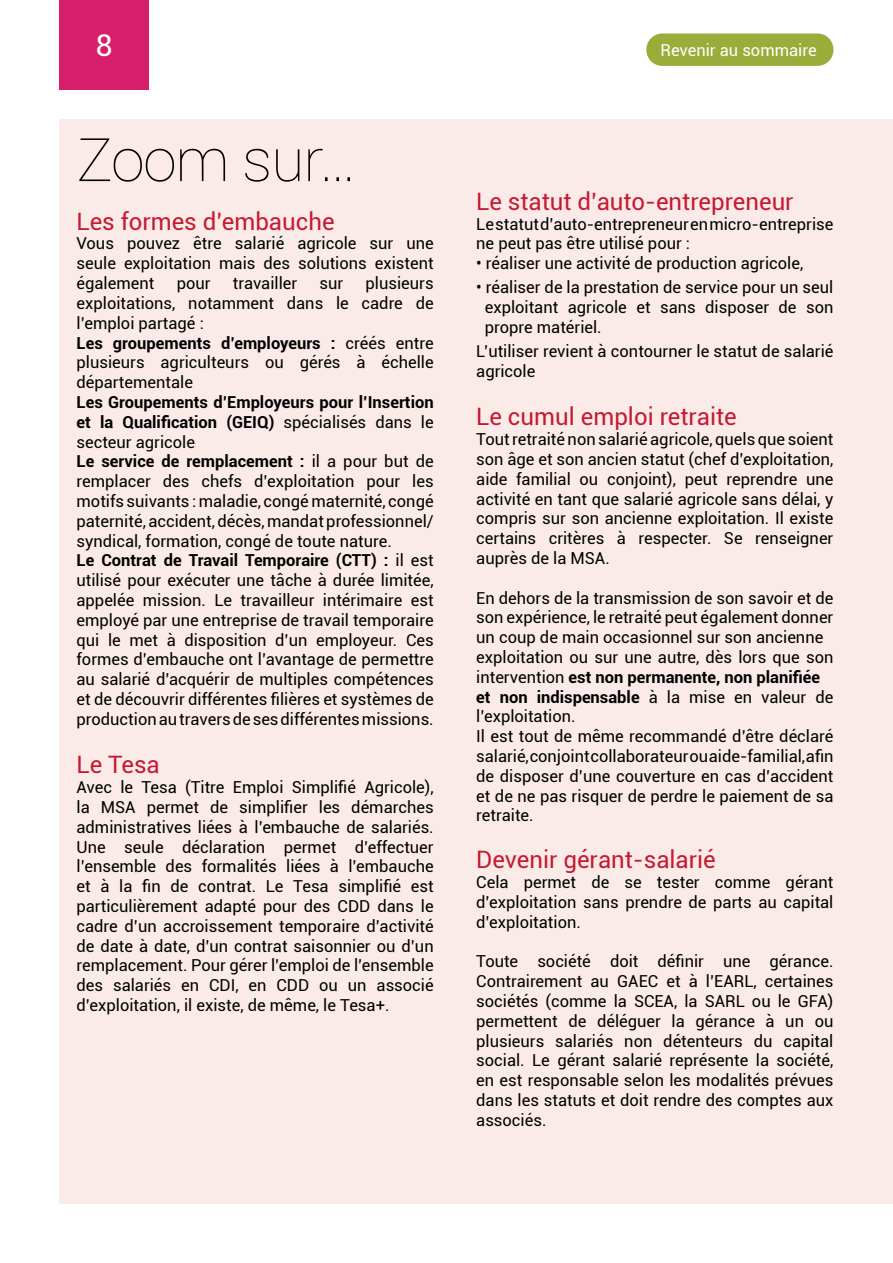
<style>
.page{position:relative;width:893px;height:1263px;background:#fff}
.page>*{position:absolute;margin:0;border:0;box-sizing:border-box;transform-origin:0 0}
.t1{font:100 60px "Roboto";letter-spacing:-.02em;color:#000}
.t2{font:30px "Roboto";color:#fff}
.t3{font:24px "Roboto";color:#c61a32}
.t4{font:16.5px/19.8px "Roboto";color:#000;text-align:justify}
.t5{font:16.5px "Roboto";color:#fff}
.s1{font-weight:700}
</style>
<div class="page">
<div style="left:60px;top:119px;width:833px;height:1084px;background:#faebe8"></div>
<div style="left:60px;top:0;width:89px;height:89px;background:#d61e6a"></div>
<div style="left:646px;top:33px;width:187px;height:33px;background:#9bac3a;border-radius:16px"></div>
<h2 class="t2" style="left:96px;top:24px;width:18px">8</h2>
<p class="t5" style="left:660px;top:38px;width:158px">Revenir au sommaire</p>
<h1 class="t1" style="left:77px;top:118px;width:281px">Zoom sur…</h1>
<h3 class="t3" style="left:77px;top:204px;width:259px">Les formes d’embauche</h3>
<p class="t4" style="left:77px;top:233px;width:359px">Vous pouvez être salarié agricole sur une seule exploitation mais des solutions existent également</p>
<p class="t4" style="left:77px;top:273px;width:359px;text-align:left;text-indent:289px">plusieurs exploitations, notamment dans le cadre de l’emploi partagé :<br><span class="s1">Les groupements d’employeurs :</span> créés entre plusieurs agriculteurs ou gérés à échelle départementale</p>
<p class="t4" style="left:77px;top:391px;width:359px;text-align:left"><span class="s1">Les Groupements d’Employeurs pour l’Insertion et la Qualification (GEIQ)</span> spécialisés dans le secteur agricole<br><span class="s1">Le service de remplacement :</span> il a pour but de remplacer des chefs d’exploitation pour les motifs suivants : maladie, congé maternité, congé paternité, accident, décès, mandat professionnel/ syndical, formation, congé de toute nature.<br><span class="s1">Le Contrat de Travail Temporaire (CTT) :</span> il est utilisé pour exécuter une tâche à durée limitée, appelée mission. Le travailleur intérimaire est employé par une entreprise de travail temporaire qui le met à disposition d’un employeur. Ces formes d’embauche ont l’avantage de permettre au salarié d’acquérir de multiples compétences et de découvrir différentes filières et systèmes de production au travers de ses différentes missions.</p>
<h3 class="t3" style="left:77px;top:748px;width:85px">Le Tesa</h3>
<p class="t4" style="left:77px;top:777px;width:359px">Avec le Tesa (Titre Emploi Simplifié Agricole), la MSA permet de simplifier les démarches administratives liées à l’embauche de salariés.<br>Une seule déclaration permet d’effectuer l’ensemble des formalités liées à l’embauche et à la fin de contrat. Le Tesa simplifié est particulièrement adapté pour des CDD dans le cadre d’un accroissement temporaire d’activité de date à date, d’un contrat saisonnier ou d’un remplacement. Pour gérer l’emploi de l’ensemble des salariés en CDI, en CDD ou un associé d’exploitation, il existe, de même, le Tesa+.</p>
<p class="t4" style="left:177px;top:273px;width:35px">pour</p>
<p class="t4" style="left:233px;top:273px;width:66px">travailler</p>
<p class="t4" style="left:320px;top:273px;width:25px">sur</p>
<h3 class="t3" style="left:476px;top:185px;width:319px">Le statut d’auto-entrepreneur</h3>
<p class="t4" style="left:476px;top:213px;width:359px">Le statut d’auto-entrepreneur en micro-entreprise ne peut pas être utilisé pour :</p>
<p class="t4" style="left:476px;top:253px;width:329px">• réaliser une activité de production agricole,</p>
<p class="t4" style="left:485px;top:277px;width:350px;text-indent:-8px">• réaliser de la prestation de service pour un seul exploitant agricole et sans disposer de son propre matériel.</p>
<p class="t4" style="left:476px;top:341px;width:359px">L’utiliser revient à contourner le statut de salarié agricole</p>
<h3 class="t3" style="left:476px;top:400px;width:262px">Le cumul emploi retraite</h3>
<p class="t4" style="left:476px;top:429px;width:359px">Tout retraité non salarié agricole, quels que soient son âge et son ancien statut (chef d’exploitation, aide familial ou conjoint), peut reprendre une activité en tant que salarié agricole sans délai, y compris sur son ancienne exploitation. Il existe certains critères à respecter. Se renseigner auprès de la MSA.</p>
<p class="t4" style="left:476px;top:587px;width:359px;text-align:left">En dehors de la transmission de son savoir et de son expérience, le retraité peut également donner un coup de main occasionnel sur son ancienne exploitation ou sur une autre, dès lors que son intervention <span class="s1">est non permanente, non planifiée et non indispensable</span> à la mise en valeur de l’exploitation.<br>Il est tout de même recommandé d’être déclaré salarié, conjoint collaborateur ou aide-familial, afin de disposer d’une couverture en cas d’accident et de ne pas risquer de perdre le paiement de sa retraite.</p>
<h3 class="t3" style="left:476px;top:843px;width:241px">Devenir gérant-salarié</h3>
<p class="t4" style="left:476px;top:872px;width:359px">Cela permet de se tester comme gérant d’exploitation sans prendre de parts au capital d’exploitation.</p>
<p class="t4" style="left:476px;top:951px;width:359px">Toute société doit définir une gérance.<br>Contrairement au GAEC et à l’EARL, certaines sociétés (comme la SCEA, la SARL ou le GFA) permettent de déléguer la gérance à un ou plusieurs salariés non détenteurs du capital social. Le gérant salarié représente la société, en est responsable selon les modalités prévues dans les statuts et doit rendre des comptes aux associés.</p>
</div>
